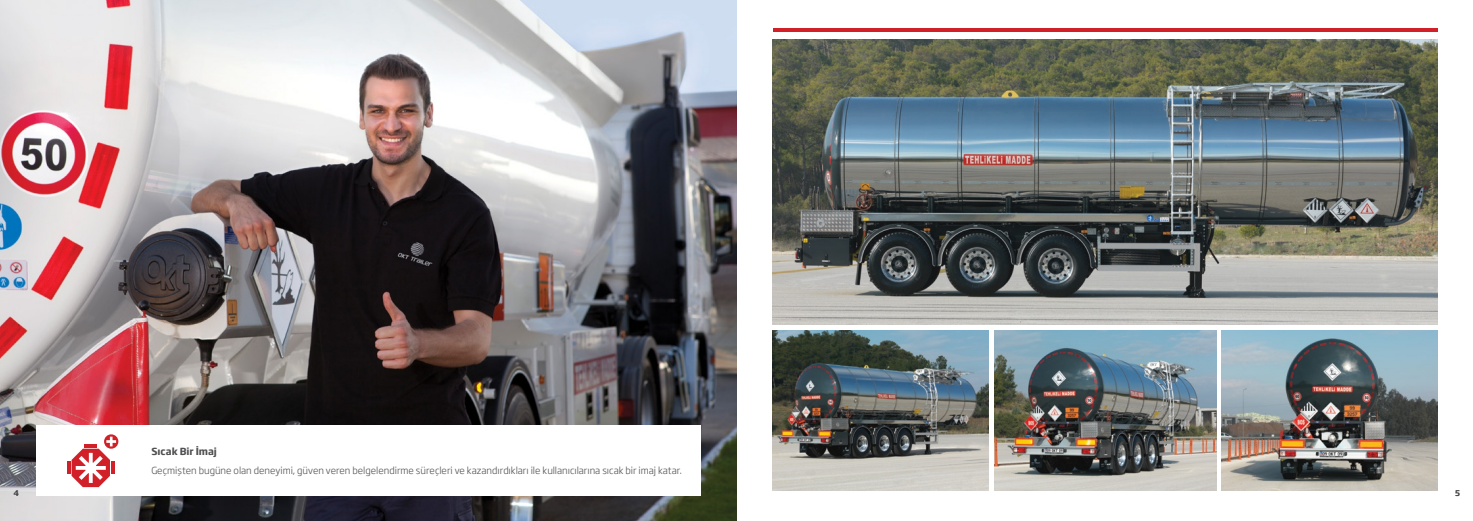
<style>
.page{position:relative;width:1473px;height:521px;background:#fff}
.page>*{position:absolute;margin:0;border:0;box-sizing:border-box;transform-origin:0 0}
.t1{font:300 9.62px "Soho Gothic Pro";color:#4f4f51}
.t2{font:700 9.62px "Soho Gothic Pro";color:#4f4f51}
.t3{font:700 7.88px "Soho Gothic Pro";color:#414042}
</style>
<div class="page">
<img style="left:773px;top:40px;width:664px;height:284px">
<img style="left:1222px;top:330px;width:215px;height:160px">
<img style="left:994px;top:330px;width:222px;height:160px">
<img style="left:773px;top:330px;width:215px;height:160px">
<hr style="left:773px;top:28px;width:664px;height:4px;background:#d12027">
<img style="left:0;top:0;width:737px;height:521px">
<div style="left:36px;top:425px;width:665px;height:71px;background:#fff"></div>
<hr style="left:67px;top:461px;width:4px;height:13px;background:#d12027">
<svg style="left:72px;top:434px;width:46px;height:53px"></svg>
<p class="t2" style="left:151px;top:447px;width:67px">Sıcak Bir İmaj</p>
<p class="t1" style="left:151px;top:466px;width:532px">Geçmişten bugüne olan deneyimi, güven veren belgelendirme süreçleri ve kazandırdıkları ile kullanıcılarına sıcak bir imaj katar.</p>
<p class="t3" style="left:14px;top:489px;width:7px">4</p>
<p class="t3" style="left:1455px;top:490px;width:7px">5</p>
</div>
